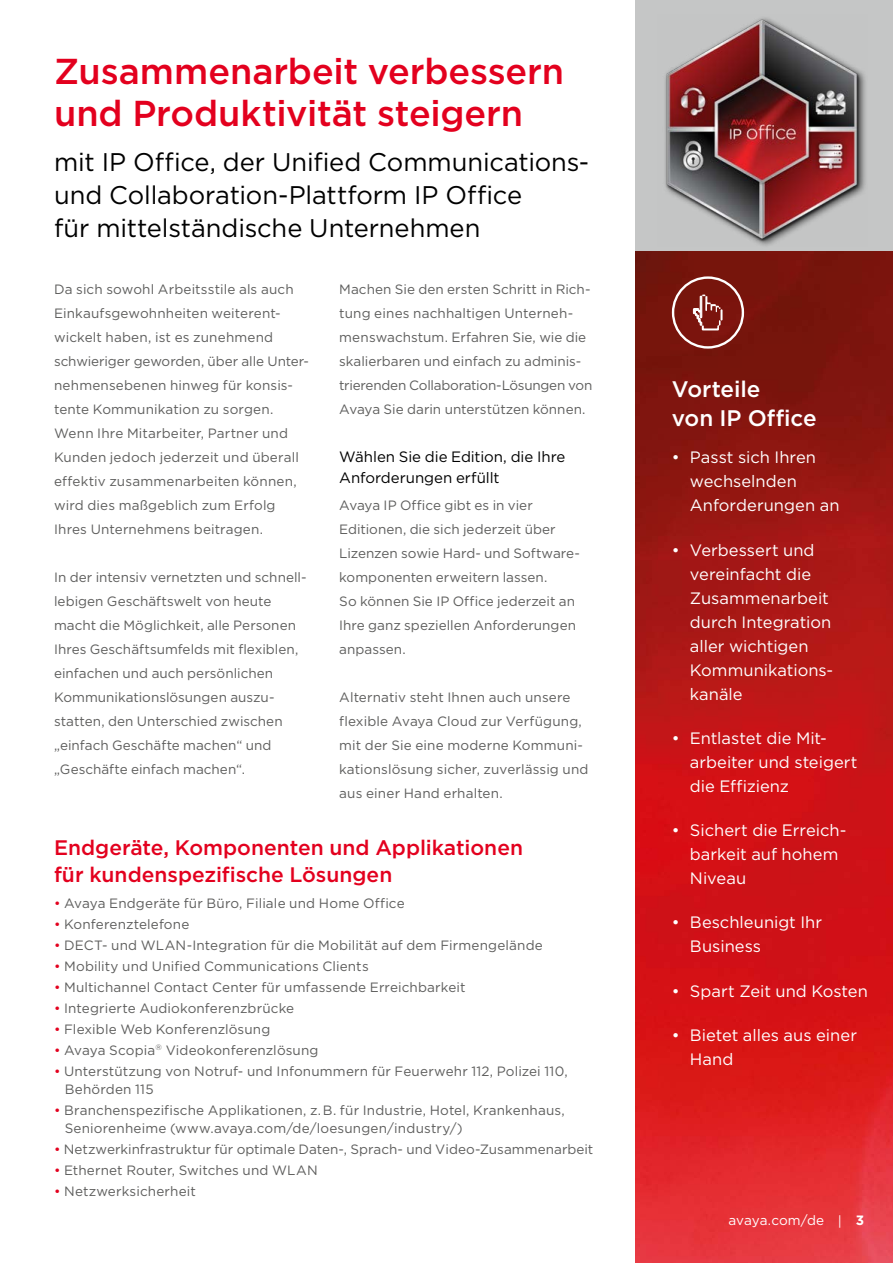
<style>
.page{position:relative;width:893px;height:1263px;background:#fff}
.page>*{position:absolute;margin:0;border:0;box-sizing:border-box;transform-origin:0 0}
.t1{font:500 36px/42px "Gotham";letter-spacing:-.005em;color:#e3001e}
.t2{font:25.5px/33px "Gotham";letter-spacing:-.005em;color:#000}
.t3{font:500 22.5px/28.5px "Gotham";color:#fff}
.t4{font:500 21px/27px "Gotham";color:#e3001e}
.t5{font:16.5px/24px "Gotham";color:#fff}
.t6{font:15px/21px "Gotham";letter-spacing:-.005em;color:#000}
.t7{font:13.5px/24px "Gotham";letter-spacing:.005em;color:#5e5e5d}
.t8{font:13.5px "Gotham";color:#fff}
.s1{color:#e3001e}
.s2{font-weight:700}
</style>
<div class="page">
<img style="left:636px;top:250px;width:257px;height:1013px">
<div style="left:636px;top:0;width:257px;height:250px;background:#c5c6c6"></div>
<img style="left:665px;top:18px;width:201px;height:228px">
<div style="left:672px;top:276px;width:72px;height:73px;border:2px solid #fff;border-radius:50%"></div>
<svg style="left:693px;top:295px;width:29px;height:35px"></svg>
<h1 class="t1" style="left:54px;top:49px;width:511px">Zusammenarbeit verbessern und Produktivität steigern</h1>
<h2 class="t2" style="left:54px;top:145px;width:533px">mit IP Office, der Unified Communications&shy;und Collaboration-Plattform IP Office<br>für mittelständische Unternehmen</h2>
<p class="t7" style="left:54px;top:277px;width:256px">Da sich sowohl Arbeitsstile als auch Einkaufsgewohnheiten weiterent&shy;wickelt haben, ist es zunehmend schwieriger geworden, über alle Unter&shy;nehmensebenen hinweg für konsis&shy;tente Kommunikation zu sorgen.<br>Wenn Ihre Mitarbeiter, Partner und Kunden jedoch jederzeit und überall effektiv zusammenarbeiten können, wird dies maßgeblich zum Erfolg Ihres Unternehmens beitragen.</p>
<p class="t7" style="left:54px;top:565px;width:254px">In der intensiv vernetzten und schnell&shy;lebigen Geschäftswelt von heute macht die Möglichkeit, alle Personen Ihres Geschäftsumfelds mit flexiblen, einfachen und auch persönlichen Kommunikationslösungen auszu&shy;statten, den Unterschied zwischen „einfach Geschäfte machen“ und „Geschäfte einfach machen“.</p>
<p class="t7" style="left:339px;top:277px;width:255px">Machen Sie den ersten Schritt in Rich&shy;tung eines nachhaltigen Unterneh&shy;menswachstum. Erfahren Sie, wie die skalierbaren und einfach zu adminis&shy;trierenden Collaboration-Lösungen von Avaya Sie darin unterstützen können.</p>
<p class="t6" style="left:339px;top:446px;width:228px">Wählen Sie die Edition, die Ihre<br>Anforderungen erfüllt</p>
<p class="t7" style="left:339px;top:493px;width:242px">Avaya IP Office gibt es in vier<br>Editionen, die sich jederzeit über<br>Lizenzen sowie Hard- und Software&shy;komponenten erweitern lassen.<br>So können Sie IP Office jederzeit an<br>Ihre ganz speziellen Anforderungen anpassen.</p>
<p class="t7" style="left:339px;top:685px;width:251px">Alternativ steht Ihnen auch unsere flexible Avaya Cloud zur Verfügung, mit der Sie eine moderne Kommuni&shy;kationslösung sicher, zuverlässig und aus einer Hand erhalten.</p>
<h3 class="t4" style="left:54px;top:834px;width:471px">Endgeräte, Komponenten und Applikationen für kundenspezifische Lösungen</h3>
<p class="t7" style="left:54px;top:891px;width:352px"><span class="s1">•</span> Avaya Endgeräte für Büro, Filiale und Home Office</p>
<p class="t7" style="left:54px;top:912px;width:137px"><span class="s1">•</span> Konferenztelefone</p>
<p class="t7" style="left:54px;top:933px;width:490px"><span class="s1">•</span> DECT- und WLAN-Integration für die Mobilität auf dem Firmengelände</p>
<p class="t7" style="left:54px;top:954px;width:316px"><span class="s1">•</span> Mobility und Unified Communications Clients</p>
<p class="t7" style="left:54px;top:975px;width:413px"><span class="s1">•</span> Multichannel Contact Center für umfassende Erreichbarkeit</p>
<p class="t7" style="left:54px;top:996px;width:242px"><span class="s1">•</span> Integrierte Audiokonferenzbrücke</p>
<p class="t7" style="left:54px;top:1017px;width:218px"><span class="s1">•</span> Flexible Web Konferenzlösung</p>
<p class="t7" style="left:54px;top:1038px;width:266px"><span class="s1">•</span> Avaya Scopia<sup>®</sup> Videokonferenzlösung</p>
<p class="t7" style="left:65px;top:1062px;width:504px;line-height:18px;text-indent:-11px"><span class="s1">•</span> Unterstützung von Notruf- und Infonummern für Feuerwehr 112, Polizei 110,<br>Behörden 115</p>
<p class="t7" style="left:65px;top:1101px;width:502px;line-height:18px;text-indent:-11px"><span class="s1">•</span> Branchenspezifische Applikationen, z.B. für Industrie, Hotel, Krankenhaus,<br>Seniorenheime (www.avaya.com/de/loesungen/industry/)</p>
<p class="t7" style="left:54px;top:1137px;width:541px"><span class="s1">•</span> Netzwerkinfrastruktur für optimale Daten-, Sprach- und Video-Zusammenarbeit</p>
<p class="t7" style="left:54px;top:1158px;width:265px"><span class="s1">•</span> Ethernet Router, Switches und WLAN</p>
<p class="t7" style="left:54px;top:1179px;width:143px"><span class="s1">•</span> Netzwerksicherheit</p>
<h3 class="t3" style="left:672px;top:374px;width:146px">Vorteile<br>von IP Office</h3>
<p class="t5" style="left:690px;top:445px;width:151px;text-indent:-18px">• Passt sich Ihren wechselnden<br>Anforderungen an</p>
<p class="t5" style="left:690px;top:537px;width:143px;text-indent:-18px">• Verbessert und vereinfacht die<br>Zusammenarbeit durch Integration aller wichtigen<br>Kommunikations&shy;kanäle</p>
<p class="t5" style="left:690px;top:726px;width:169px;text-indent:-18px">• Entlastet die Mit&shy;arbeiter und steigert die Effizienz</p>
<p class="t5" style="left:690px;top:818px;width:158px;text-indent:-18px">• Sichert die Erreich&shy;barkeit auf hohem<br>Niveau</p>
<p class="t5" style="left:690px;top:910px;width:134px;text-indent:-18px">• Beschleunigt Ihr<br>Business</p>
<p class="t5" style="left:672px;top:978px;width:198px">• Spart Zeit und Kosten</p>
<p class="t5" style="left:690px;top:1023px;width:169px;text-indent:-18px">• Bietet alles aus einer<br>Hand</p>
<p class="t8" style="left:729px;top:1212px;width:137px">avaya.com/de | <span class="s2">3</span></p>
</div>
